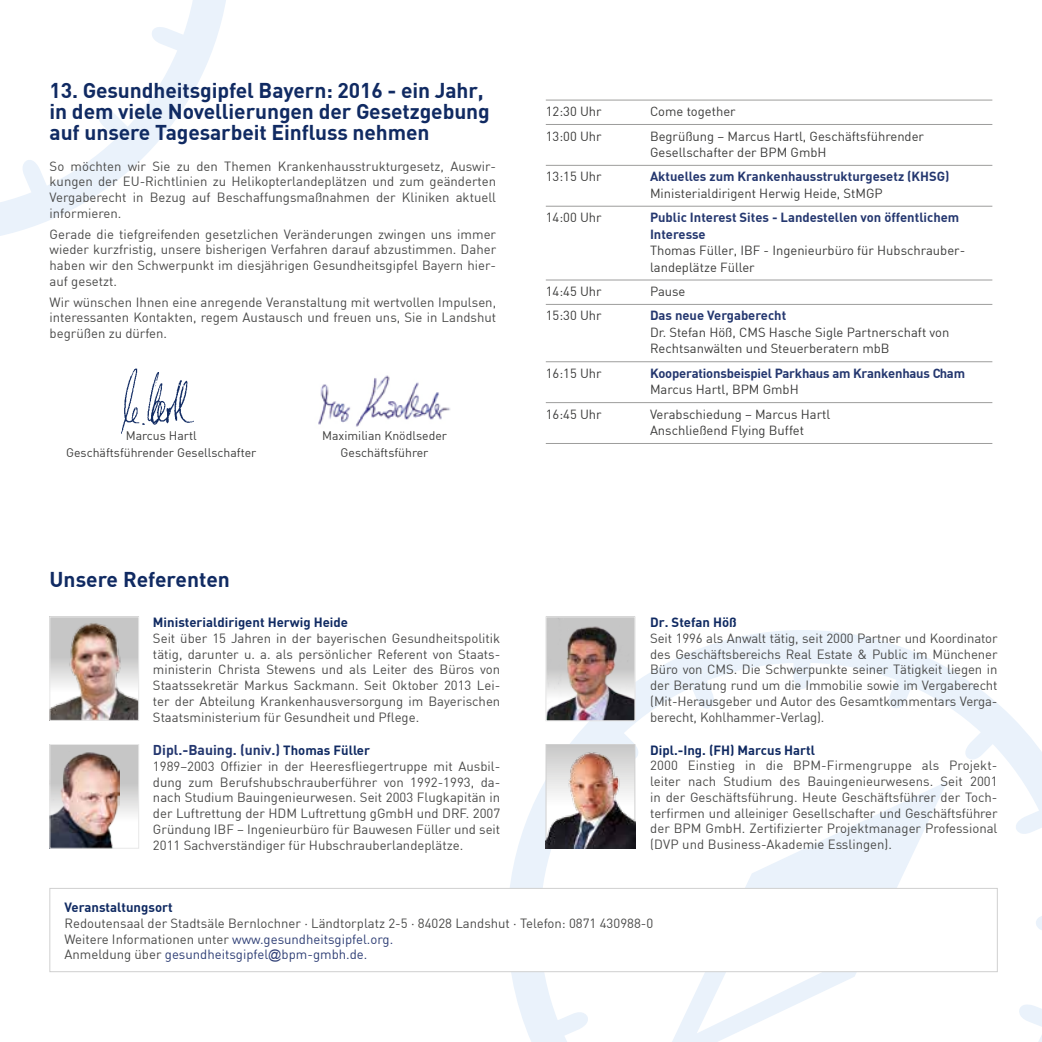
<style>
.page{position:relative;width:1042px;height:1042px;background:#fff}
.page>*{position:absolute;margin:0;border:0;box-sizing:border-box;transform-origin:0 0}
.t1{font:700 21px/21px "DIN";letter-spacing:-.005em;color:#102a62}
.t2{font:700 14px "DIN";color:#24376f}
.t3{font:13.12px/15.8px "DIN";color:#4a4a49;text-align:justify}
.t4{font:700 13.12px "DIN";color:#102a62}
.t5{font:12.95px/16.4px "DIN";color:#3c3c3b}
.t6{font:700 12.95px/16.4px "DIN";color:#24376f}
.t7{font:12.25px/16.6px "DIN";color:#3c3c3b;text-align:center}
.s1{font-size:13.12px;color:#102a62}
.s2{font-weight:700;color:#102a62}
.s3{color:#3c3c3b}
.s4{color:#2e3e75}
.s5{font-family:"Arial";color:#2e3e75}
</style>
<div class="page">
<img style="left:52px;top:619px;width:85px;height:99px">
<div style="left:50px;top:617px;width:89px;height:103px;border:1px solid #e8e8e8"></div>
<svg style="left:509px;top:630px;width:533px;height:412px"></svg>
<img style="left:121px;top:368px;width:73px;height:66px">
<svg style="left:0;top:0;width:226px;height:236px"></svg>
<hr style="left:546px;top:100px;width:446px;height:1px;background:#9d9d9c">
<hr style="left:546px;top:124px;width:446px;height:1px;background:#9d9d9c">
<hr style="left:546px;top:165px;width:446px;height:1px;background:#9d9d9c">
<hr style="left:546px;top:206px;width:446px;height:1px;background:#9d9d9c">
<hr style="left:546px;top:280px;width:446px;height:1px;background:#9d9d9c">
<hr style="left:546px;top:304px;width:446px;height:1px;background:#9d9d9c">
<hr style="left:546px;top:361px;width:446px;height:1px;background:#9d9d9c">
<hr style="left:546px;top:402px;width:446px;height:1px;background:#9d9d9c">
<hr style="left:546px;top:443px;width:446px;height:1px;background:#9d9d9c">
<img style="left:318px;top:375px;width:133px;height:52px">
<svg style="left:52px;top:746px;width:85px;height:68px;background:#cccccb"></svg>
<img style="left:52px;top:752px;width:67px;height:94px">
<div style="left:50px;top:744px;width:89px;height:104px;border:1px solid #e8e8e8"></div>
<img style="left:548px;top:619px;width:85px;height:100px">
<div style="left:546px;top:617px;width:89px;height:104px;border:1px solid #e8e8e8"></div>
<div style="left:50px;top:888px;width:947px;height:84px;background:#fff;border:1px solid #d0d0d0"></div>
<img style="left:546px;top:744px;width:89px;height:104px">
<h1 class="t1" style="left:50px;top:79px;width:442px">13. Gesundheitsgipfel Bayern: 2016 - ein Jahr, in dem viele Novellierungen der Gesetzgebung auf unsere Tagesarbeit Einfluss nehmen</h1>
<p class="t3" style="left:50px;top:158px;width:448px">So möchten wir Sie zu den Themen Krankenhausstrukturgesetz, Auswir&shy;kungen der EU-Richtlinien zu Helikopterlandeplätzen und zum geänderten Vergaberecht in Bezug auf Beschaffungsmaßnahmen der Kliniken aktuell informieren.</p>
<p class="t3" style="left:50px;top:226px;width:448px">Gerade die tiefgreifenden gesetzlichen Veränderungen zwingen uns immer wieder kurzfristig, unsere bisherigen Verfahren darauf abzustimmen. Daher haben wir den Schwerpunkt im diesjährigen Gesundheitsgipfel Bayern hier&shy;auf gesetzt.</p>
<p class="t3" style="left:50px;top:294px;width:448px">Wir wünschen Ihnen eine anregende Veranstaltung mit wertvollen Impulsen, interessanten Kontakten, regem Austausch und freuen uns, Sie in Landshut begrüßen zu dürfen.</p>
<p class="t7" style="left:66px;top:427px;width:192px">Marcus Hartl<br>Geschäftsführender Gesellschafter</p>
<p class="t7" style="left:322px;top:427px;width:126px">Maximilian Knödlseder<br>Geschäftsführer</p>
<h1 class="t1" style="left:50px;top:568px;width:182px">Unsere Referenten</h1>
<p class="t4" style="left:153px;top:614px;width:197px">Ministerialdirigent Herwig Heide</p>
<p class="t3" style="left:153px;top:630px;width:349px">Seit über 15 Jahren in der bayerischen Gesundheitspolitik tätig, darunter u. a. als persönlicher Referent von Staats&shy;ministerin Christa Stewens und als Leiter des Büros von Staatssekretär Markus Sackmann. Seit Oktober 2013 Lei&shy;ter der Abteilung Krankenhausversorgung im Bayerischen Staatsministerium für Gesundheit und Pflege.</p>
<p class="t2" style="left:153px;top:741px;width:219px">Dipl.-Bauing. (univ.) <span class="s1">Thomas Füller</span></p>
<p class="t3" style="left:153px;top:758px;width:349px">1989–2003 Offizier in der Heeresfliegertruppe mit Ausbil&shy;dung zum Berufshubschrauberführer von 1992-1993, da&shy;nach Studium Bauingenieurwesen. Seit 2003 Flugkapitän in der Luftrettung der HDM Luftrettung gGmbH und DRF. 2007<br>Gründung IBF – Ingenieurbüro für Bauwesen Füller und seit 2011 Sachverständiger für Hubschrauberlandeplätze.</p>
<p class="t5" style="left:546px;top:103px;width:57px">12:30 Uhr</p>
<p class="t5" style="left:650px;top:103px;width:87px">Come together</p>
<p class="t5" style="left:546px;top:127px;width:57px">13:00 Uhr</p>
<p class="t5" style="left:650px;top:127px;width:276px">Begrüßung – Marcus Hartl, Geschäftsführender<br>Gesellschafter der BPM GmbH</p>
<p class="t5" style="left:546px;top:168px;width:57px">13:15 Uhr</p>
<p class="t6" style="left:650px;top:168px;width:301px">Aktuelles zum Krankenhausstrukturgesetz (KHSG)</p>
<p class="t5" style="left:650px;top:185px;width:234px">Ministerialdirigent Herwig Heide, StMGP</p>
<p class="t5" style="left:546px;top:209px;width:57px">14:00 Uhr</p>
<p class="t6" style="left:650px;top:209px;width:311px">Public Interest Sites - Landestellen von öffentlichem<br>Interesse</p>
<p class="t5" style="left:650px;top:242px;width:317px">Thomas Füller, IBF - Ingenieurbüro für Hubschrauber&shy;landeplätze Füller</p>
<p class="t5" style="left:546px;top:283px;width:57px">14:45 Uhr</p>
<p class="t5" style="left:650px;top:283px;width:37px">Pause</p>
<p class="t5" style="left:546px;top:307px;width:57px">15:30 Uhr</p>
<p class="t6" style="left:650px;top:307px;width:138px">Das neue Vergaberecht</p>
<p class="t5" style="left:650px;top:324px;width:301px">Dr. Stefan Höß, CMS Hasche Sigle Partnerschaft von<br>Rechtsanwälten und Steuerberatern mbB</p>
<p class="t5" style="left:546px;top:365px;width:57px">16:15 Uhr</p>
<p class="t6" style="left:650px;top:364px;width:317px">Kooperationsbeispiel Parkhaus am Krankenhaus Cham</p>
<p class="t5" style="left:650px;top:381px;width:150px">Marcus Hartl, BPM GmbH</p>
<p class="t5" style="left:546px;top:405px;width:57px">16:45 Uhr</p>
<p class="t5" style="left:650px;top:405px;width:182px">Verabschiedung – Marcus Hartl<br>Anschließend Flying Buffet</p>
<p class="t4" style="left:650px;top:614px;width:88px">Dr. Stefan Höß</p>
<p class="t3" style="left:650px;top:630px;width:349px">Seit 1996 als Anwalt tätig, seit 2000 Partner und Koordinator des Geschäftsbereichs Real Estate &amp; Public im Münchener Büro von CMS. Die Schwerpunkte seiner Tätigkeit liegen in der Beratung rund um die Immobilie sowie im Vergaberecht (Mit-Herausgeber und Autor des Gesamtkommentars Verga&shy;berecht, Kohlhammer-Verlag).</p>
<p class="t4" style="left:650px;top:741px;width:166px">Dipl.-Ing. (FH) Marcus Hartl</p>
<p class="t3" style="left:650px;top:757px;width:349px">2000 Einstieg in die BPM-Firmengruppe als Projekt&shy;leiter nach Studium des Bauingenieurwesens. Seit 2001 in der Geschäftsführung. Heute Geschäftsführer der Toch&shy;terfirmen und alleiniger Gesellschafter und Geschäftsführer der BPM GmbH. Zertifizierter Projektmanager Professional (DVP und Business-Akademie Esslingen).</p>
<p class="t3" style="left:64px;top:899px;width:590px;text-align:left"><span class="s2">Veranstaltungsort<br></span>Redoutensaal der Stadtsäle Bernlochner <span class="s3">·</span> Ländtorplatz 2-5 <span class="s3">·</span> 84028 Landshut <span class="s3">·</span> Telefon: 0871 430988-0<br>Weitere Informationen unter <span class="s4">www.gesundheitsgipfel.org.<br></span>Anmeldung über <span class="s4">gesundheitsgipfel</span><span class="s5">@</span><span class="s4">bpm-gmbh.de.</span></p>
</div>
